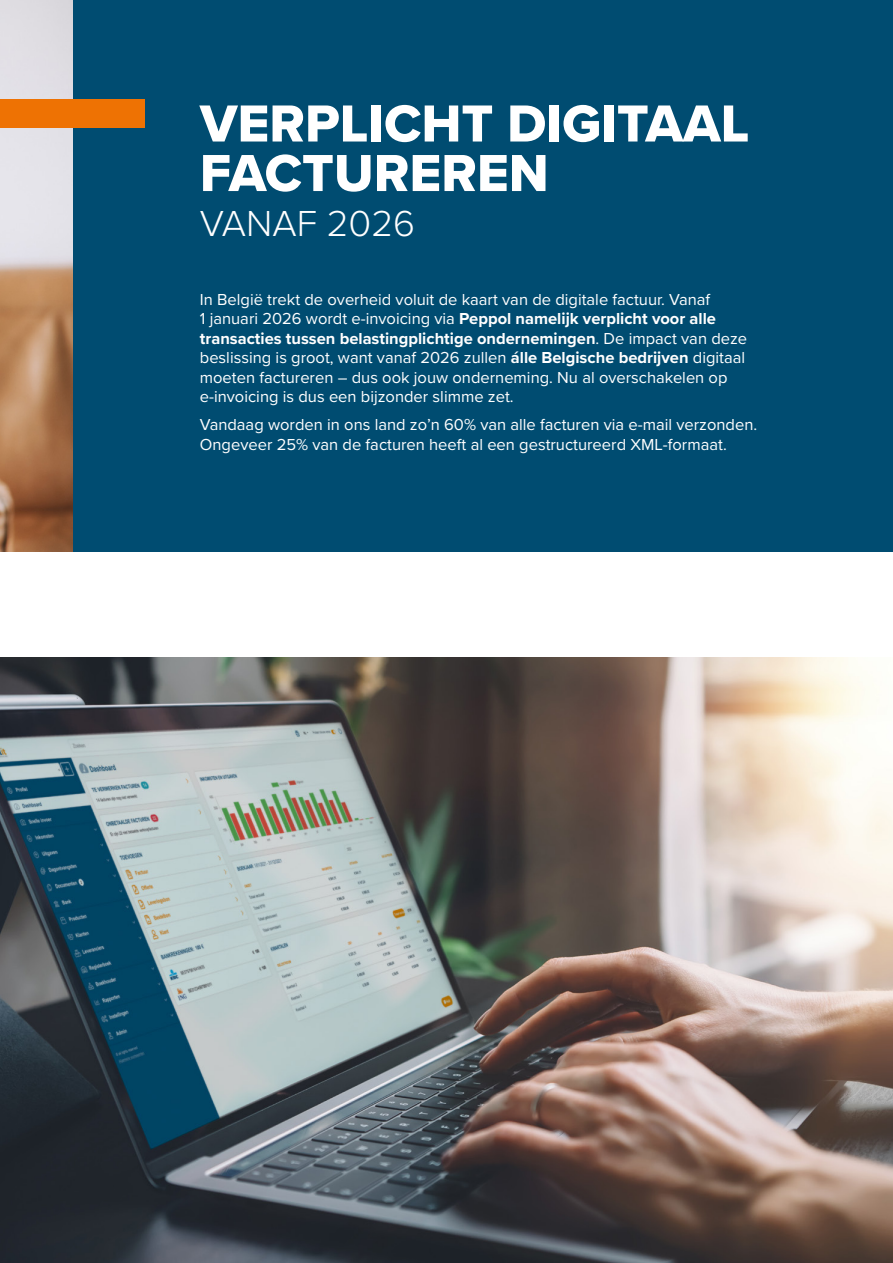
<style>
.page{position:relative;width:893px;height:1263px;background:#fff}
.page>*{position:absolute;margin:0;border:0;box-sizing:border-box;transform-origin:0 0}
.t1{font:54px/49.5px "Proxima Nova Extrabld";color:#fff}
.t2{font:300 37.5px "Proxima Nova";color:#fff}
.t3{font:16.5px/19.5px "Proxima Nova";color:#fff}
.s1{font-weight:700}
</style>
<div class="page">
<div style="left:0;top:0;width:893px;height:551px;background:#004c71"></div>
<img style="left:0;top:0;width:72px;height:551px">
<div style="left:0;top:99px;width:145px;height:29px;background:#ee7203"></div>
<img style="left:0;top:657px;width:893px;height:606px">
<h1 class="t1" style="left:200px;top:98px;width:551px">VERPLICHT DIGITAAL<br>FACTUREREN</h1>
<h2 class="t2" style="left:200px;top:196px;width:217px">VANAF 2026</h2>
<p class="t3" style="left:200px;top:289px;width:549px">In België trekt de overheid voluit de kaart van de digitale factuur. Vanaf<br>1 januari 2026 wordt e-invoicing via <span class="s1">Peppol namelijk verplicht voor alle transacties tussen belastingplichtige ondernemingen</span>. De impact van deze beslissing is groot, want vanaf 2026 zullen <span class="s1">álle Belgische bedrijven</span> digitaal moeten factureren – dus ook jouw onderneming. Nu al overschakelen op e-invoicing is dus een bijzonder slimme zet.</p>
<p class="t3" style="left:200px;top:414px;width:559px">Vandaag worden in ons land zo’n 60% van alle facturen via e-mail verzonden.<br>Ongeveer 25% van de facturen heeft al een gestructureerd XML-formaat.</p>
</div>
